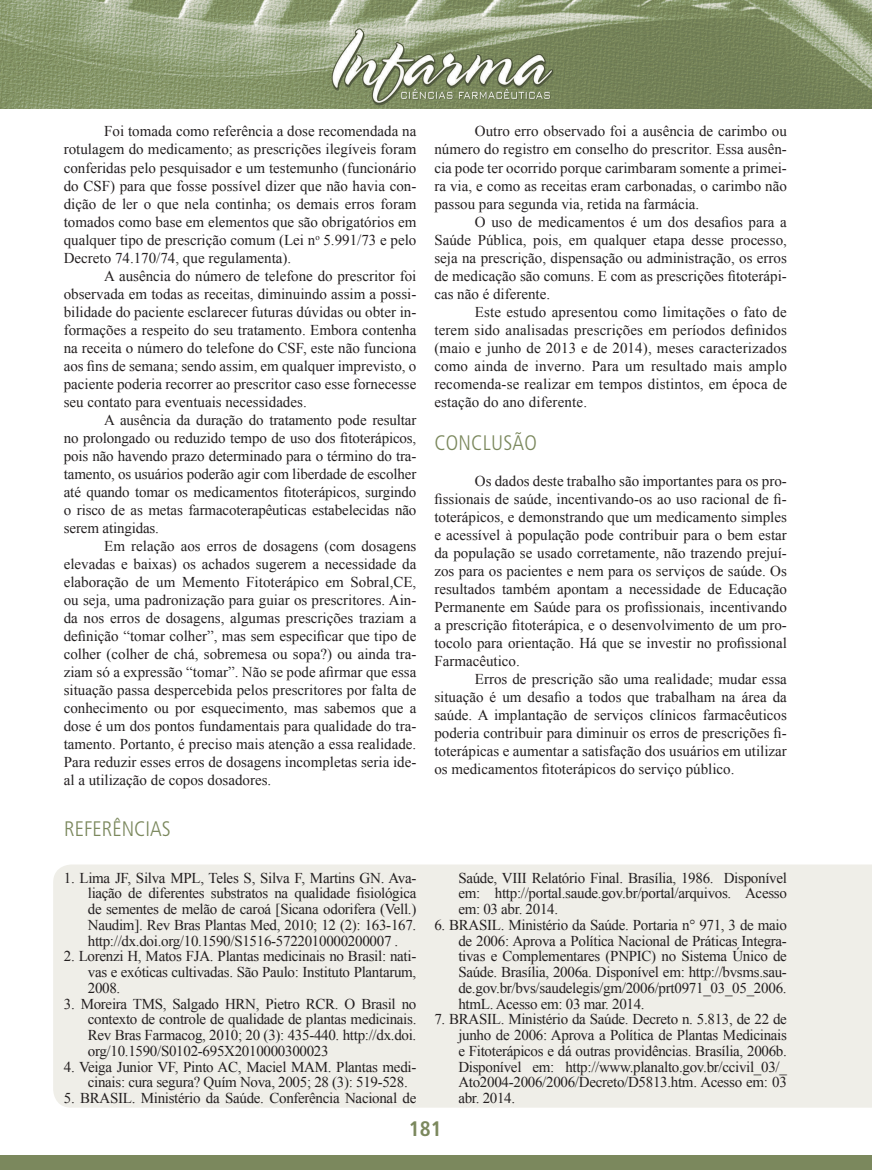
<style>
.page{position:relative;width:872px;height:1170px;background:#fff}
.page>*{position:absolute;margin:0;border:0;box-sizing:border-box;transform-origin:0 0}
.t1{font:300 condensed 21px "Frutiger";color:#7b885d}
.t2{font:700 condensed 21px "Frutiger LT Std";color:#7b885d}
.t3{font:15px/18px "Times New Roman";letter-spacing:-.01em;color:#231f20;text-align:justify}
</style>
<div class="page">
<img style="left:0;top:0;width:872px;height:108px">
<div style="left:0;top:1154px;width:872px;height:15px;background:#7b885d"></div>
<div style="left:53px;top:864px;width:819px;height:243px;background:#efeee8"></div>
<p class="t3" style="left:64px;top:122px;width:354px;text-indent:40px">Foi tomada como referência a dose recomendada na rotulagem do medicamento; as prescrições ilegíveis foram conferidas pelo pesquisador e um testemunho (funcionário do CSF) para que fosse possível dizer que não havia con&shy;dição de ler o que nela continha; os demais erros foram tomados como base em elementos que são obrigatórios em qualquer tipo de prescrição comum (Lei n<sup>o</sup> 5.991/73 e pelo Decreto 74.170/74, que regulamenta).</p>
<p class="t3" style="left:64px;top:266px;width:354px;text-indent:40px">A ausência do número de telefone do prescritor foi observada em todas as receitas, diminuindo assim a possi&shy;bilidade do paciente esclarecer futuras dúvidas ou obter in&shy;formações a respeito do seu tratamento. Embora contenha na receita o número do telefone do CSF, este não funciona aos fins de semana; sendo assim, em qualquer imprevisto, o paciente poderia recorrer ao prescritor caso esse fornecesse seu contato para eventuais necessidades.</p>
<p class="t3" style="left:64px;top:410px;width:354px;text-indent:40px">A ausência da duração do tratamento pode resultar no prolongado ou reduzido tempo de uso dos fitoterápicos, pois não havendo prazo determinado para o término do tra&shy;tamento, os usuários poderão agir com liberdade de escolher até quando tomar os medicamentos fitoterápicos, surgindo o risco de as metas farmacoterapêuticas estabelecidas não serem atingidas.</p>
<p class="t3" style="left:64px;top:536px;width:354px;text-indent:40px">Em relação aos erros de dosagens (com dosagens elevadas e baixas) os achados sugerem a necessidade da elaboração de um Memento Fitoterápico em Sobral,CE, ou seja, uma padronização para guiar os prescritores. Ain&shy;da nos erros de dosagens, algumas prescrições traziam a definição “tomar colher”, mas sem especificar que tipo de colher (colher de chá, sobremesa ou sopa?) ou ainda tra&shy;ziam só a expressão “tomar”. Não se pode afirmar que essa situação passa despercebida pelos prescritores por falta de conhecimento ou por esquecimento, mas sabemos que a dose é um dos pontos fundamentais para qualidade do tra&shy;tamento. Portanto, é preciso mais atenção a essa realidade.<br>Para reduzir esses erros de dosagens incompletas seria ide&shy;al a utilização de copos dosadores.</p>
<h1 class="t1" style="left:64px;top:817px;width:108px">REFERÊNCIAS</h1>
<p class="t3" style="left:88px;top:869px;width:330px;line-height:15.8px;text-indent:-24px">1. Lima JF, Silva MPL, Teles S, Silva F, Martins GN. Ava&shy;liação de diferentes substratos na qualidade fisiológica de sementes de melão de caroá [Sicana odorifera (Vell.)<br>Naudim]. Rev Bras Plantas Med, 2010; 12 (2): 163-167. http://dx.doi.org/10.1590/S1516-5722010000200007 .</p>
<p class="t3" style="left:88px;top:948px;width:330px;line-height:15.8px;text-indent:-24px">2. Lorenzi H, Matos FJA. Plantas medicinais no Brasil: nati&shy;vas e exóticas cultivadas. São Paulo: Instituto Plantarum, 2008.</p>
<p class="t3" style="left:88px;top:995px;width:330px;line-height:15.8px;text-indent:-24px">3. Moreira TMS, Salgado HRN, Pietro RCR. O Brasil no contexto de controle de qualidade de plantas medicinais.<br>Rev Bras Farmacog, 2010; 20 (3): 435-440. http://dx.doi. org/10.1590/S0102-695X2010000300023</p>
<p class="t3" style="left:88px;top:1058px;width:330px;line-height:15.8px;text-indent:-24px">4. Veiga Junior VF, Pinto AC, Maciel MAM. Plantas medi&shy;cinais: cura segura? Quím Nova, 2005; 28 (3): 519-528.</p>
<p class="t3" style="left:64px;top:1088px;width:354px">5. BRASIL. Ministério da Saúde. Conferência Nacional de</p>
<p class="t3" style="left:434px;top:122px;width:354px;text-indent:40px">Outro erro observado foi a ausência de carimbo ou número do registro em conselho do prescritor. Essa ausên&shy;cia pode ter ocorrido porque carimbaram somente a primei&shy;ra via, e como as receitas eram carbonadas, o carimbo não passou para segunda via, retida na farmácia.</p>
<p class="t3" style="left:434px;top:212px;width:354px;text-indent:40px">O uso de medicamentos é um dos desafios para a Saúde Pública, pois, em qualquer etapa desse processo, seja na prescrição, dispensação ou administração, os erros de medicação são comuns. E com as prescrições fitoterápi&shy;cas não é diferente.</p>
<p class="t3" style="left:434px;top:302px;width:354px;text-indent:40px">Este estudo apresentou como limitações o fato de terem sido analisadas prescrições em períodos definidos (maio e junho de 2013 e de 2014), meses caracterizados como ainda de inverno. Para um resultado mais amplo recomenda-se realizar em tempos distintos, em época de estação do ano diferente.</p>
<h1 class="t1" style="left:434px;top:430px;width:104px">CONCLUSÃO</h1>
<p class="t3" style="left:434px;top:471px;width:354px;text-indent:40px">Os dados deste trabalho são importantes para os pro&shy;fissionais de saúde, incentivando-os ao uso racional de fi&shy;toterápicos, e demonstrando que um medicamento simples e acessível à população pode contribuir para o bem estar da população se usado corretamente, não trazendo prejuí&shy;zos para os pacientes e nem para os serviços de saúde. Os resultados também apontam a necessidade de Educação Permanente em Saúde para os profissionais, incentivando a prescrição fitoterápica, e o desenvolvimento de um pro&shy;tocolo para orientação. Há que se investir no profissional Farmacêutico.</p>
<p class="t3" style="left:434px;top:669px;width:354px;text-indent:40px">Erros de prescrição são uma realidade; mudar essa situação é um desafio a todos que trabalham na área da saúde. A implantação de serviços clínicos farmacêuticos poderia contribuir para diminuir os erros de prescrições fi&shy;toterápicas e aumentar a satisfação dos usuários em utilizar os medicamentos fitoterápicos do serviço público.</p>
<p class="t3" style="left:458px;top:869px;width:330px;line-height:15.8px">Saúde, VIII Relatório Final. Brasília, 1986. Disponível em: http://portal.saude.gov.br/portal/arquivos. Acesso em: 03 abr. 2014.</p>
<p class="t3" style="left:458px;top:916px;width:330px;line-height:15.8px;text-indent:-24px">6. BRASIL. Ministério da Saúde. Portaria n° 971, 3 de maio de 2006: Aprova a Política Nacional de Práticas Integra&shy;tivas e Complementares (PNPIC) no Sistema Único de Saúde. Brasília, 2006a. Disponível em: http://bvsms.sau&shy;de.gov.br/bvs/saudelegis/gm/2006/prt0971_03_05_2006. htmL. Acesso em: 03 mar. 2014.</p>
<p class="t3" style="left:458px;top:1011px;width:330px;line-height:15.8px;text-indent:-24px">7. BRASIL. Ministério da Saúde. Decreto n. 5.813, de 22 de junho de 2006: Aprova a Política de Plantas Medicinais e Fitoterápicos e dá outras providências. Brasília, 2006b.<br>Disponível em: http://www.planalto.gov.br/ccivil_03/_ Ato2004-2006/2006/Decreto/D5813.htm. Acesso em: 03 abr. 2014.</p>
<h1 class="t2" style="left:409px;top:1116px;width:34px">181</h1>
</div>
